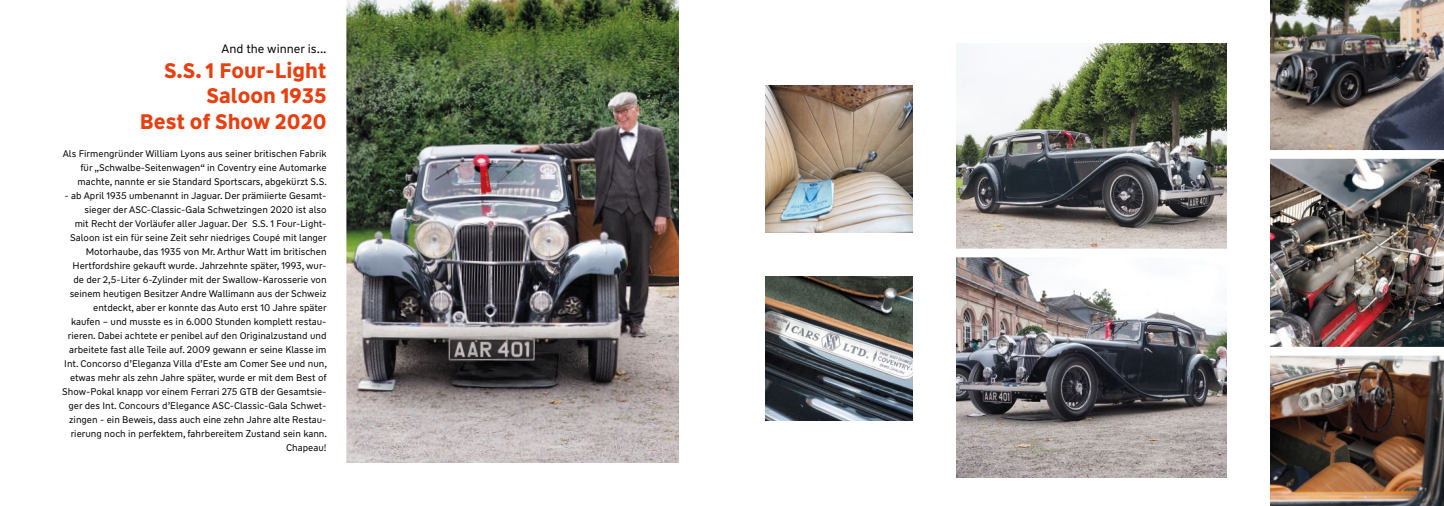
<style>
.page{position:relative;width:1444px;height:506px;background:#fff}
.page>*{position:absolute;margin:0;border:0;box-sizing:border-box;transform-origin:0 0}
.t1{font:700 21px/25.2px "WW Type";color:#e74011;text-align:right}
.t2{font:12.25px "WW Type";color:#000}
.t3{font:9.62px/14px "WW Type";color:#000;text-align:justify}
</style>
<div class="page">
<img style="left:346px;top:0;width:333px;height:463px">
<img style="left:956px;top:43px;width:271px;height:206px">
<img style="left:765px;top:276px;width:148px;height:145px">
<img style="left:956px;top:257px;width:271px;height:220px">
<img style="left:1270px;top:356px;width:174px;height:150px">
<img style="left:1270px;top:159px;width:174px;height:188px">
<img style="left:1270px;top:0;width:174px;height:150px">
<img style="left:765px;top:85px;width:148px;height:148px">
<p class="t2" style="left:221px;top:41px;width:107px">And the winner is...</p>
<h1 class="t1" style="left:140px;top:58px;width:188px">S.S. 1 Four-Light<br>Saloon 1935<br>Best of Show 2020</h1>
<p class="t3" style="left:78px;top:146px;width:251px;text-indent:-15px">Als Firmengründer William Lyons aus seiner britischen Fabrik für „Schwalbe-Seitenwagen“ in Coventry eine Automarke machte, nannte er sie Standard Sportscars, abgekürzt S.S.</p>
<p class="t3" style="left:62px;top:188px;width:266px;text-align:right">- ab April 1935 umbenannt in Jaguar. Der prämiierte Gesamt&shy;sieger der ASC-Classic-Gala Schwetzingen 2020 ist also<br>mit Recht der Vorläufer aller Jaguar. Der S.S. 1 Four-Light-Saloon ist ein für seine Zeit sehr niedriges Coupé mit langer Motorhaube, das 1935 von Mr. Arthur Watt im britischen Hertfordshire gekauft wurde. Jahrzehnte später, 1993, wur&shy;de der 2,5-Liter 6-Zylinder mit der Swallow-Karosserie von seinem heutigen Besitzer Andre Wallimann aus der Schweiz entdeckt, aber er konnte das Auto erst 10 Jahre später kaufen – und musste es in 6.000 Stunden komplett restau&shy;rieren. Dabei achtete er penibel auf den Originalzustand und arbeitete fast alle Teile auf. 2009 gewann er seine Klasse im Int. Concorso d’Eleganza Villa d’Este am Comer See und nun, etwas mehr als zehn Jahre später, wurde er mit dem Best of Show-Pokal knapp vor einem Ferrari 275 GTB der Gesamtsie&shy;ger des Int. Concours d’Elegance ASC-Classic-Gala Schwet&shy;zingen - ein Beweis, dass auch eine zehn Jahre alte Restau&shy;rierung noch in perfektem, fahrbereitem Zustand sein kann.<br>Chapeau!</p>
</div>
